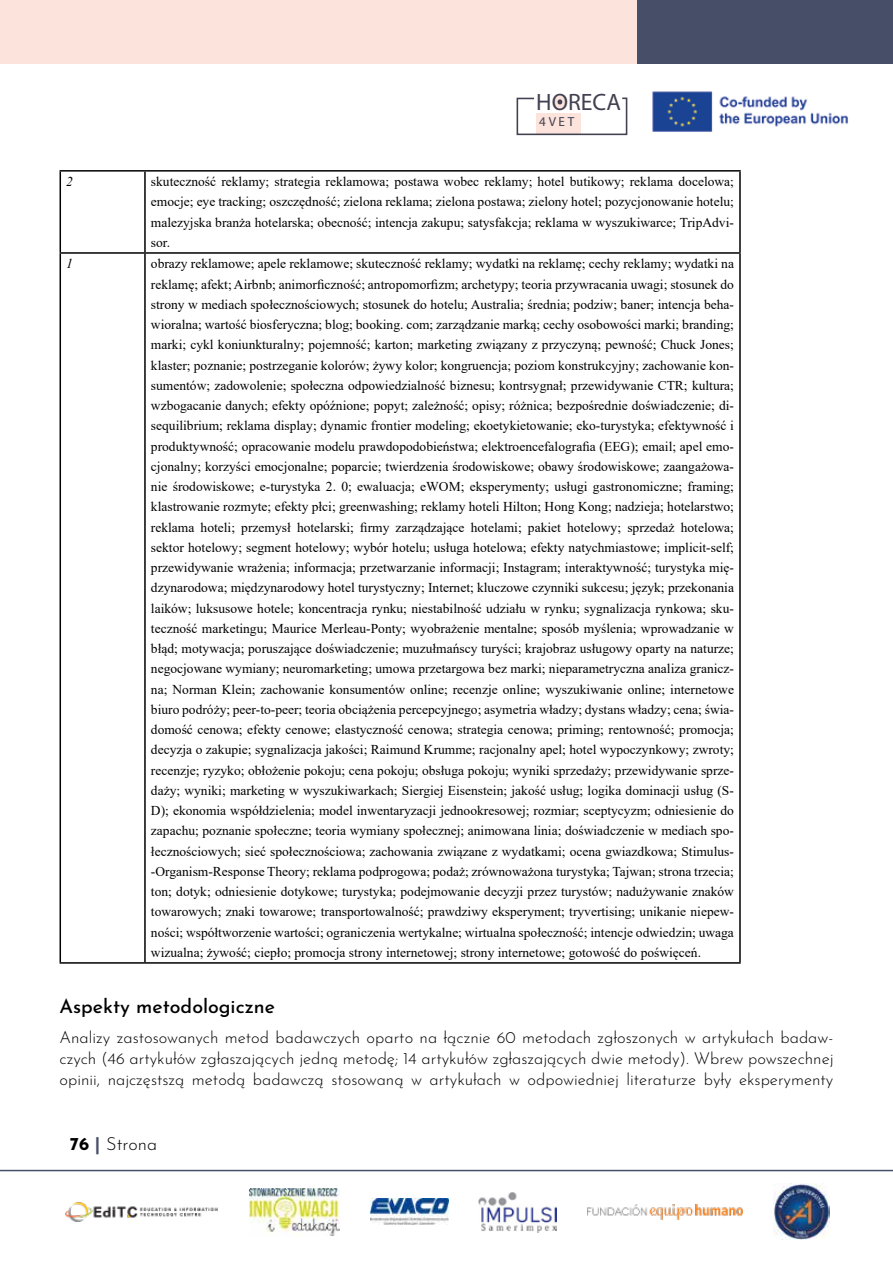
<style>
.page{position:relative;width:893px;height:1263px;background:#fff}
.page>*{position:absolute;margin:0;border:0;box-sizing:border-box;transform-origin:0 0}
.t1{font:600 23.7px "Josefin Sans";color:#424151}
.t2{font:500 19.5px "Josefin Sans";color:#000}
.t3{font:300 18px "Josefin Sans";color:#000}
.t4{font:300 16.5px/21px "Josefin Sans";color:#000;text-align:justify}
.t5{font:13.5px/20.2px "Times New Roman";color:#000;text-align:justify}
.t6{font:italic 13.5px "Times New Roman";color:#000}
.t7{font:300 13.2px "Josefin Sans";color:#424151}
.s1{font-weight:700}
.s2{font-weight:700;color:#474e68}
</style>
<div class="page">
<div style="left:0;top:0;width:893px;height:64px;background:#fce3db"></div>
<div style="left:638px;top:0;width:255px;height:64px;background:#474e68"></div>
<div style="left:553px;top:95px;width:14px;height:14px;background:#fce3db;border-radius:50%"></div>
<svg style="left:516px;top:97px;width:112px;height:39px"></svg>
<img style="left:652px;top:91px;width:196px;height:41px">
<img style="left:65px;top:1202px;width:153px;height:20px">
<img style="left:587px;top:1204px;width:155px;height:15px">
<img style="left:479px;top:1192px;width:77px;height:40px">
<img style="left:370px;top:1199px;width:78px;height:26px">
<img style="left:250px;top:1188px;width:90px;height:47px">
<img style="left:773px;top:1184px;width:56px;height:56px">
<hr style="left:0;top:1170px;width:893px;height:1px;background:#474e68">
<hr style="left:60px;top:170px;width:85px;height:2px;background:#000">
<hr style="left:60px;top:172px;width:1px;height:80px;background:#000">
<hr style="left:145px;top:170px;width:596px;height:2px;background:#000">
<hr style="left:144px;top:172px;width:2px;height:80px;background:#000">
<hr style="left:739px;top:172px;width:2px;height:80px;background:#000">
<hr style="left:60px;top:252px;width:85px;height:2px;background:#000">
<hr style="left:60px;top:254px;width:1px;height:708px;background:#000">
<hr style="left:145px;top:252px;width:596px;height:2px;background:#000">
<hr style="left:144px;top:254px;width:2px;height:708px;background:#000">
<hr style="left:739px;top:254px;width:2px;height:708px;background:#000">
<hr style="left:60px;top:962px;width:85px;height:2px;background:#000">
<hr style="left:145px;top:962px;width:596px;height:2px;background:#000">
<h1 class="t1" style="left:536px;top:87px;width:86px">HORECA</h1>
<p class="t7" style="left:539px;top:113px;width:37px">4VET</p>
<p class="t6" style="left:66px;top:172px;width:8px">2</p>
<p class="t5" style="left:151px;top:171px;width:584px">skuteczność reklamy; strategia reklamowa; postawa wobec reklamy; hotel butikowy; reklama docelowa; emocje; eye tracking; oszczędność; zielona reklama; zielona postawa; zielony hotel; pozycjonowanie hotelu; malezyjska branża hotelarska; obecność; intencja zakupu; satysfakcja; reklama w wyszukiwarce; TripAdvi&shy;sor.</p>
<p class="t6" style="left:66px;top:254px;width:8px">1</p>
<p class="t5" style="left:151px;top:253px;width:584px">obrazy reklamowe; apele reklamowe; skuteczność reklamy; wydatki na reklamę; cechy reklamy; wydatki na reklamę; afekt; Airbnb; animorficzność; antropomorfizm; archetypy; teoria przywracania uwagi; stosunek do strony w mediach społecznościowych; stosunek do hotelu; Australia; średnia; podziw; baner; intencja beha&shy;wioralna; wartość biosferyczna; blog; booking. com; zarządzanie marką; cechy osobowości marki; branding; marki; cykl koniunkturalny; pojemność; karton; marketing związany z przyczyną; pewność; Chuck Jones; klaster; poznanie; postrzeganie kolorów; żywy kolor; kongruencja; poziom konstrukcyjny; zachowanie kon&shy;sumentów; zadowolenie; społeczna odpowiedzialność biznesu; kontrsygnał; przewidywanie CTR; kultura; wzbogacanie danych; efekty opóźnione; popyt; zależność; opisy; różnica; bezpośrednie doświadczenie; di&shy;sequilibrium; reklama display; dynamic frontier modeling; ekoetykietowanie; eko-turystyka; efektywność i produktywność; opracowanie modelu prawdopodobieństwa; elektroencefalografia (EEG); email; apel emo&shy;cjonalny; korzyści emocjonalne; poparcie; twierdzenia środowiskowe; obawy środowiskowe; zaangażowa&shy;nie środowiskowe; e-turystyka 2. 0; ewaluacja; eWOM; eksperymenty; usługi gastronomiczne; framing; klastrowanie rozmyte; efekty płci; greenwashing; reklamy hoteli Hilton; Hong Kong; nadzieja; hotelarstwo; reklama hoteli; przemysł hotelarski; firmy zarządzające hotelami; pakiet hotelowy; sprzedaż hotelowa; sektor hotelowy; segment hotelowy; wybór hotelu; usługa hotelowa; efekty natychmiastowe; implicit-self; przewidywanie wrażenia; informacja; przetwarzanie informacji; Instagram; interaktywność; turystyka mię&shy;dzynarodowa; międzynarodowy hotel turystyczny; Internet; kluczowe czynniki sukcesu; język; przekonania laików; luksusowe hotele; koncentracja rynku; niestabilność udziału w rynku; sygnalizacja rynkowa; sku&shy;teczność marketingu; Maurice Merleau-Ponty; wyobrażenie mentalne; sposób myślenia; wprowadzanie w błąd; motywacja; poruszające doświadczenie; muzułmańscy turyści; krajobraz usługowy oparty na naturze; negocjowane wymiany; neuromarketing; umowa przetargowa bez marki; nieparametryczna analiza granicz&shy;na; Norman Klein; zachowanie konsumentów online; recenzje online; wyszukiwanie online; internetowe biuro podróży; peer-to-peer; teoria obciążenia percepcyjnego; asymetria władzy; dystans władzy; cena; świa&shy;domość cenowa; efekty cenowe; elastyczność cenowa; strategia cenowa; priming; rentowność; promocja; decyzja o zakupie; sygnalizacja jakości; Raimund Krumme; racjonalny apel; hotel wypoczynkowy; zwroty; recenzje; ryzyko; obłożenie pokoju; cena pokoju; obsługa pokoju; wyniki sprzedaży; przewidywanie sprze&shy;daży; wyniki; marketing w wyszukiwarkach; Siergiej Eisenstein; jakość usług; logika dominacji usług (S-D); ekonomia współdzielenia; model inwentaryzacji jednookresowej; rozmiar; sceptycyzm; odniesienie do zapachu; poznanie społeczne; teoria wymiany społecznej; animowana linia; doświadczenie w mediach spo&shy;łecznościowych; sieć społecznościowa; zachowania związane z wydatkami; ocena gwiazdkowa; Stimulus--Organism-Response Theory; reklama podprogowa; podaż; zrównoważona turystyka; Tajwan; strona trzecia; ton; dotyk; odniesienie dotykowe; turystyka; podejmowanie decyzji przez turystów; nadużywanie znaków towarowych; znaki towarowe; transportowalność; prawdziwy eksperyment; tryvertising; unikanie niepew&shy;ności; współtworzenie wartości; ograniczenia wertykalne; wirtualna społeczność; intencje odwiedzin; uwaga wizualna; żywość; ciepło; promocja strony internetowej; strony internetowe; gotowość do poświęceń.</p>
<h2 class="t2" style="left:60px;top:992px;width:217px">Aspekty metodologiczne</h2>
<p class="t4" style="left:60px;top:1025px;width:775px">Analizy zastosowanych metod badawczych oparto na łącznie 60 metodach zgłoszonych w artykułach badaw&shy;czych (46 artykułów zgłaszających jedną metodę; 14 artykułów zgłaszających dwie metody). Wbrew powszechnej opinii, najczęstszą metodą badawczą stosowaną w artykułach w odpowiedniej literaturze były eksperymenty</p>
<h3 class="t3" style="left:70px;top:1130px;width:89px"><span class="s1">76</span> <span class="s2">|</span> Strona</h3>
</div>
